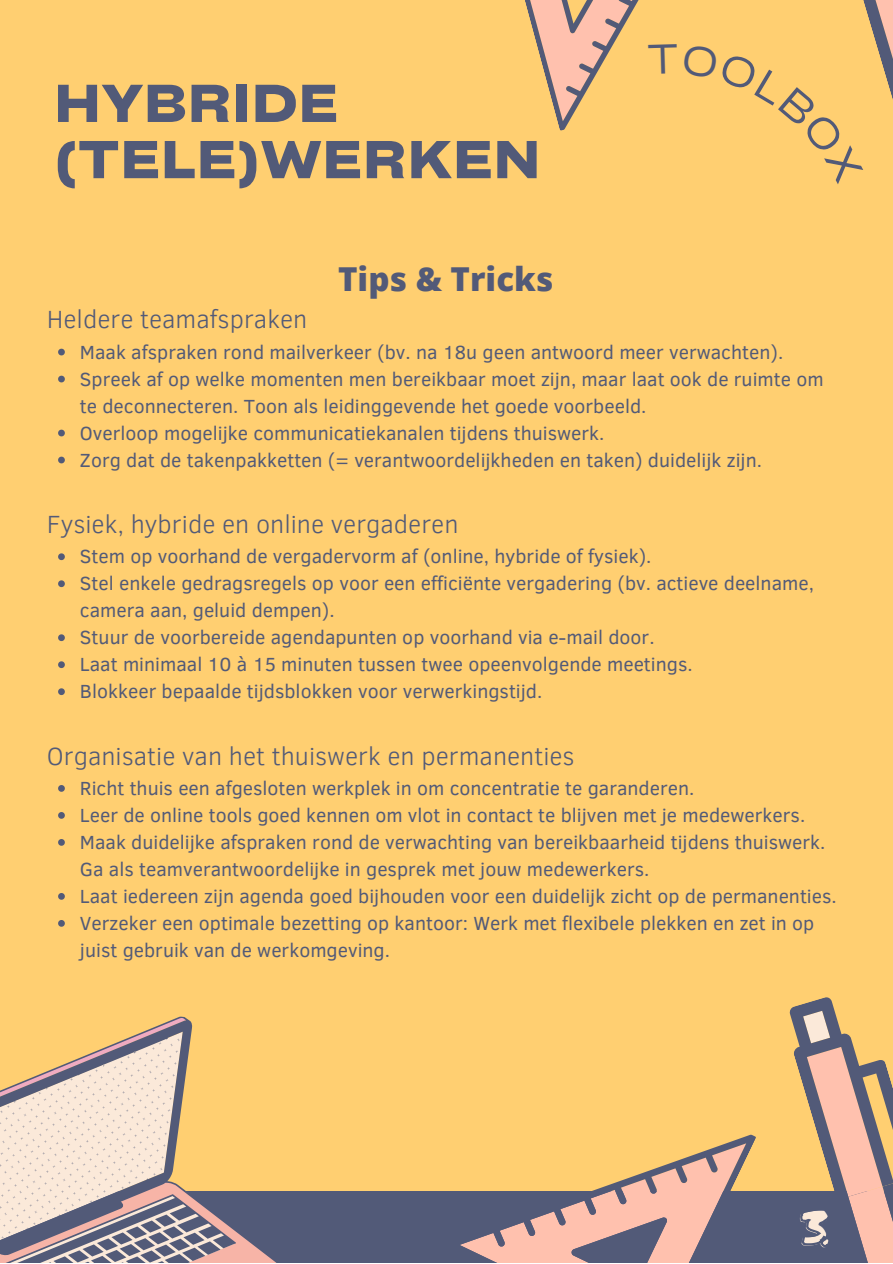
<style>
.page{position:relative;width:893px;height:1264px;background:#fff}
.page>*{position:absolute;margin:0;border:0;box-sizing:border-box;transform-origin:0 0}
.t1{font:700 expanded 51px/56.2px "Cy Grotesk";letter-spacing:.04em;color:#525a78}
.t2{font:49.35px "Permanent Marker";color:#fbe9d9}
.t3{font:800 33px "Open Sans";color:#525a78}
.t4{font:300 25.5px "Clear Sans";color:#525a78}
.t5{font:19.5px/27px "Clear Sans";color:#525a78}
</style>
<div class="page">
<div style="left:0;top:0;width:892px;height:1262px;background:#ffcf71"></div>
<svg style="left:58px;top:349px;width:7px;height:6px"></svg>
<svg style="left:58px;top:375px;width:7px;height:7px"></svg>
<svg style="left:58px;top:429px;width:7px;height:7px"></svg>
<svg style="left:58px;top:456px;width:7px;height:7px"></svg>
<svg style="left:58px;top:553px;width:7px;height:7px"></svg>
<svg style="left:58px;top:580px;width:7px;height:7px"></svg>
<svg style="left:58px;top:634px;width:7px;height:7px"></svg>
<svg style="left:58px;top:661px;width:7px;height:7px"></svg>
<svg style="left:58px;top:688px;width:7px;height:7px"></svg>
<svg style="left:58px;top:785px;width:7px;height:6px"></svg>
<svg style="left:58px;top:812px;width:7px;height:6px"></svg>
<svg style="left:58px;top:839px;width:7px;height:6px"></svg>
<svg style="left:58px;top:893px;width:7px;height:6px"></svg>
<svg style="left:58px;top:920px;width:7px;height:6px"></svg>
<div style="left:0;top:1191px;width:892px;height:71px;background:#525a78"></div>
<svg style="left:460px;top:1134px;width:296px;height:128px"></svg>
<svg style="left:0;top:1016px;width:275px;height:246px"></svg>
<svg style="left:789px;top:997px;width:103px;height:265px"></svg>
<svg style="left:525px;top:0;width:367px;height:131px"></svg>
<h1 class="t1" style="left:55px;top:73px;width:486px">HYBRIDE (TELE)WERKEN</h1>
<h3 class="t4" style="left:47px;top:301px;width:262px">Heldere teamafspraken</h3>
<h3 class="t3" style="left:338px;top:256px;width:217px">Tips &amp; Tricks</h3>
<p class="t5" style="left:80px;top:337px;width:745px">Maak afspraken rond mailverkeer (bv. na 18u geen antwoord meer verwachten).<br>Spreek af op welke momenten men bereikbaar moet zijn, maar laat ook de ruimte om te deconnecteren. Toon als leidinggevende het goede voorbeeld.<br>Overloop mogelijke communicatiekanalen tijdens thuiswerk.<br>Zorg dat de takenpakketten (= verantwoordelijkheden en taken) duidelijk zijn.</p>
<h3 class="t4" style="left:47px;top:505px;width:413px">Fysiek, hybride en online vergaderen</h3>
<p class="t5" style="left:80px;top:542px;width:735px">Stem op voorhand de vergadervorm af (online, hybride of fysiek).<br>Stel enkele gedragsregels op voor een efficiënte vergadering (bv. actieve deelname, camera aan, geluid dempen).<br>Stuur de voorbereide agendapunten op voorhand via e-mail door.<br>Laat minimaal 10 à 15 minuten tussen twee opeenvolgende meetings.<br>Blokkeer bepaalde tijdsblokken voor verwerkingstijd.</p>
<h3 class="t4" style="left:47px;top:737px;width:529px">Organisatie van het thuiswerk en permanenties</h3>
<p class="t5" style="left:80px;top:773px;width:758px">Richt thuis een afgesloten werkplek in om concentratie te garanderen.<br>Leer de online tools goed kennen om vlot in contact te blijven met je medewerkers.<br>Maak duidelijke afspraken rond de verwachting van bereikbaarheid tijdens thuiswerk.<br>Ga als teamverantwoordelijke in gesprek met jouw medewerkers.<br>Laat iedereen zijn agenda goed bijhouden voor een duidelijk zicht op de permanenties.<br>Verzeker een optimale bezetting op kantoor: Werk met flexibele plekken en zet in op juist gebruik van de werkomgeving.</p>
<h2 class="t2" style="left:800px;top:1191px;width:33px">3.</h2>
</div>
